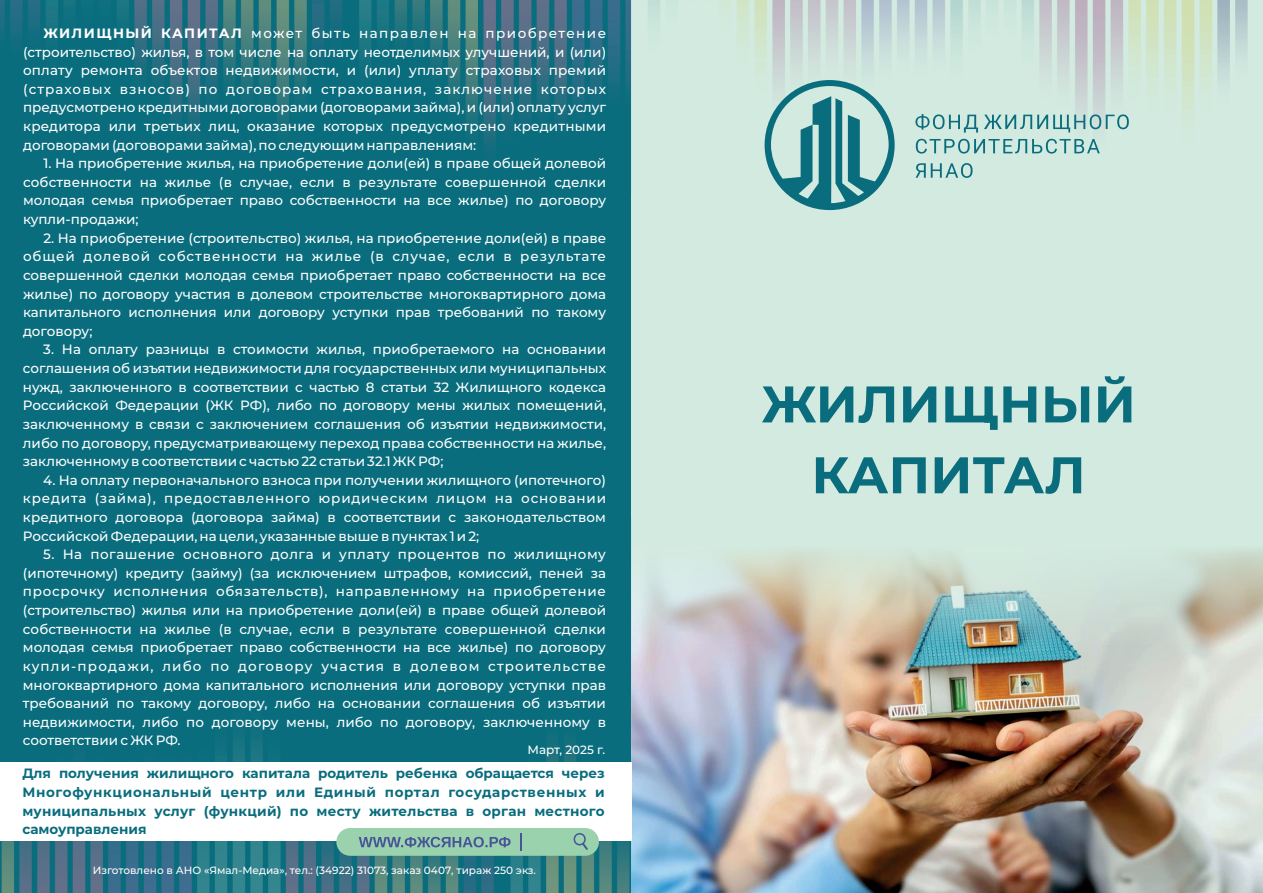
<style>
.page{position:relative;width:1263px;height:893px;background:#fff}
.page>*{position:absolute;margin:0;border:0;box-sizing:border-box;transform-origin:0 0}
.t1{font:700 51.3px/70.8px "Montserrat";color:#096d7d;text-align:center}
.t2{font:500 13.5px/18.6px "Montserrat";color:#fff;text-align:justify}
.t3{font:700 13.5px/18.6px "Montserrat";letter-spacing:.02em;color:#096d7d;text-align:justify}
.t4{font:500 12px "Montserrat";color:#fff}
.t5{font:500 10.5px "Montserrat";color:#fff}
.s1{font-weight:700}
</style>
<div class="page">
<div style="left:0;top:0;width:631px;height:893px;background:#096d7d"></div>
<img style="left:0;top:0;width:631px;height:149px">
<img style="left:1px;top:740px;width:629px;height:153px">
<div style="left:631px;top:0;width:632px;height:893px;background:#d2eae0"></div>
<img style="left:648px;top:0;width:599px;height:174px">
<img style="left:631px;top:550px;width:632px;height:343px">
<svg style="left:765px;top:80px;width:130px;height:130px"></svg>
<svg style="left:915px;top:114px;width:63px;height:19px"></svg>
<svg style="left:984px;top:114px;width:145px;height:19px"></svg>
<svg style="left:916px;top:139px;width:184px;height:15px"></svg>
<svg style="left:915px;top:163px;width:57px;height:15px"></svg>
<div style="left:0;top:762px;width:631px;height:79px;background:#fff"></div>
<div style="left:336px;top:828px;width:263px;height:28px;background:#9ad2ae;border-radius:14px"></div>
<svg style="left:573px;top:833px;width:15px;height:17px"></svg>
<svg style="left:521px;top:833px;width:1px;height:18px"></svg>
<svg style="left:359px;top:837px;width:152px;height:10px"></svg>
<p class="t2" style="left:23px;top:24px;width:585px;text-indent:20px"><span class="s1">ЖИЛИЩНЫЙ КАПИТАЛ</span> может быть направлен на приобретение (строительство) жилья, в том числе на оплату неотделимых улучшений, и (или) оплату ремонта объектов недвижимости, и (или) уплату страховых премий (страховых взносов) по договорам страхования, заключение которых предусмотрено кредитными договорами (договорами займа), и (или) оплату услуг кредитора или третьих лиц, оказание которых предусмотрено кредитными договорами (договорами займа), по следующим направлениям:</p>
<p class="t2" style="left:23px;top:154px;width:585px;text-indent:20px">1. На приобретение жилья, на приобретение доли(ей) в праве общей долевой собственности на жилье (в случае, если в результате совершенной сделки молодая семья приобретает право собственности на все жилье) по договору купли-продажи;</p>
<p class="t2" style="left:23px;top:229px;width:585px;text-indent:20px">2. На приобретение (строительство) жилья, на приобретение доли(ей) в праве общей долевой собственности на жилье (в случае, если в результате совершенной сделки молодая семья приобретает право собственности на все жилье) по договору участия в долевом строительстве многоквартирного дома капитального исполнения или договору уступки прав требований по такому договору;</p>
<p class="t2" style="left:23px;top:340px;width:585px;text-indent:20px">3. На оплату разницы в стоимости жилья, приобретаемого на основании соглашения об изъятии недвижимости для государственных или муниципальных нужд, заключенного в соответствии с частью 8 статьи 32 Жилищного кодекса Российской Федерации (ЖК РФ), либо по договору мены жилых помещений, заключенному в связи с заключением соглашения об изъятии недвижимости, либо по договору, предусматривающему переход права собственности на жилье, заключенному в соответствии с частью 22 статьи 32.1 ЖК РФ;</p>
<p class="t2" style="left:23px;top:471px;width:585px;text-indent:20px">4. На оплату первоначального взноса при получении жилищного (ипотечного) кредита (займа), предоставленного юридическим лицом на основании кредитного договора (договора займа) в соответствии с законодательством Российской Федерации, на цели, указанные выше в пунктах 1 и 2;</p>
<p class="t2" style="left:23px;top:545px;width:585px;text-indent:20px">5. На погашение основного долга и уплату процентов по жилищному (ипотечному) кредиту (займу) (за исключением штрафов, комиссий, пеней за просрочку исполнения обязательств), направленному на приобретение (строительство) жилья или на приобретение доли(ей) в праве общей долевой собственности на жилье (в случае, если в результате совершенной сделки молодая семья приобретает право собственности на все жилье) по договору купли-продажи, либо по договору участия в долевом строительстве многоквартирного дома капитального исполнения или договору уступки прав требований по такому договору, либо на основании соглашения об изъятии недвижимости, либо по договору мены, либо по договору, заключенному в соответствии с ЖК РФ.</p>
<p class="t3" style="left:22px;top:764px;width:584px">Для получения жилищного капитала родитель ребенка обращается через Многофункциональный центр или Единый портал государственных и муниципальных услуг (функций) по месту жительства в орган местного самоуправления</p>
<p class="t4" style="left:527px;top:743px;width:79px">Март, 2025 г.</p>
<p class="t5" style="left:93px;top:864px;width:445px">Изготовлено в АНО «Ямал-Медиа», тел.: (34922) 31073, заказ 0407, тираж 250 экз.</p>
<h1 class="t1" style="left:761px;top:369px;width:376px">ЖИЛИЩНЫЙ<br>КАПИТАЛ</h1>
</div>
